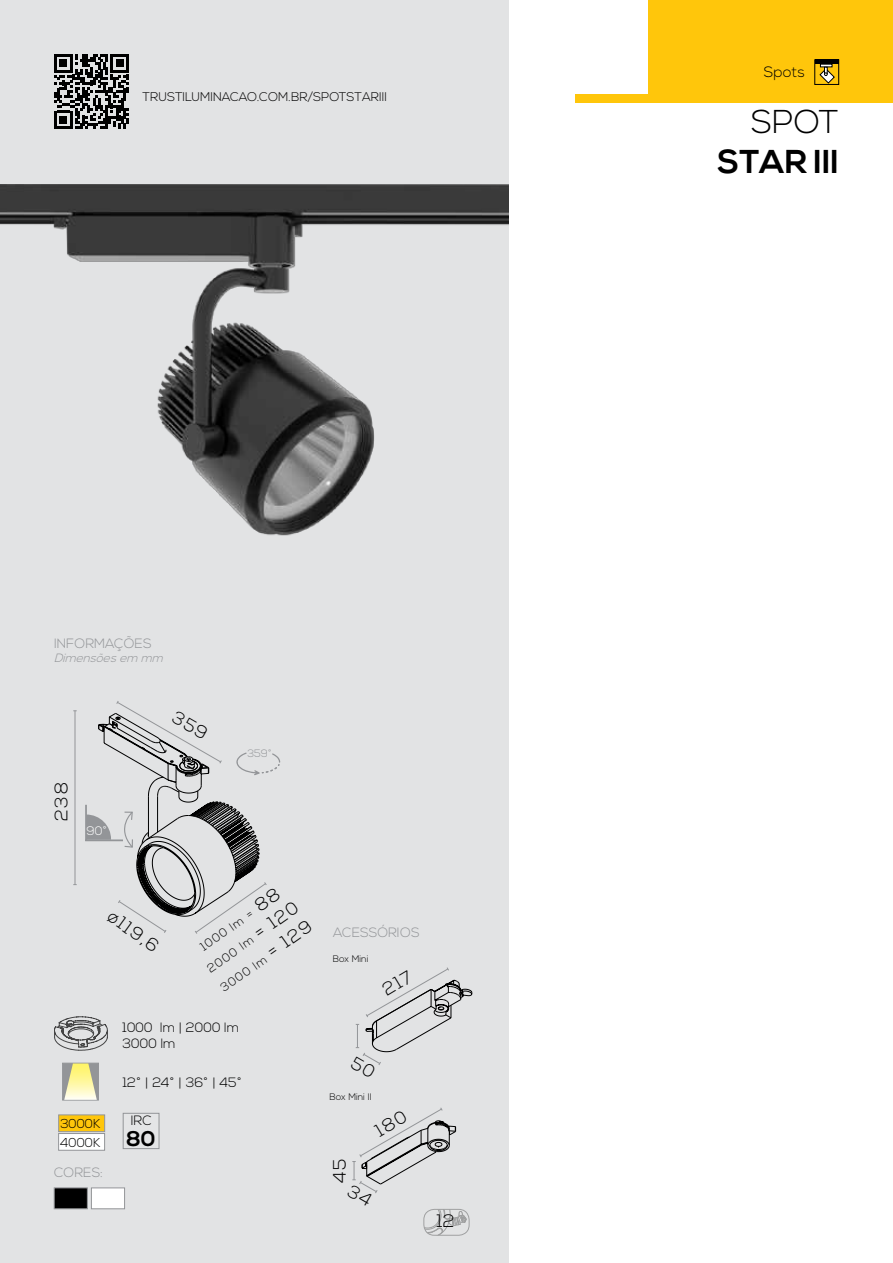
<style>
.page{position:relative;width:893px;height:1263px;background:#fff}
.page>*{position:absolute;margin:0;border:0;box-sizing:border-box;transform-origin:0 0}
.t1{font:700 33px "Nexa";color:#000}
.t2{font:300 33px "Nexa";color:#000}
.t3{font:700 21.3px "Nexa";color:#000}
.t4{font:300 18px "Nexa";letter-spacing:.09em;color:#000}
.t5{font:300 15px "Nexa";color:#000}
.t6{font:300 13.5px/16.2px "Nexa";color:#000}
.t7{font:300 13.5px "Nexa";color:#939598}
.t8{font:300 12.9px/18.6px "Nexa";color:#000}
.t9{font:300 12.6px "Nexa";color:#000}
.t10{font:300 12.3px "Nexa";color:#fff}
.t11{font:300 12px/21.8px "Nexa";color:#000;text-align:center}
.t12{font:italic 300 12px "Nexa";color:#939598}
.t13{font:300 10.65px "Nexa";color:#939598}
.t14{font:300 9.45px "Nexa";color:#000}
.s1{font-size:18px}
</style>
<div class="page">
<div style="left:0;top:0;width:508px;height:1263px;background:#e2e3e4"></div>
<div style="left:423px;top:1209px;width:46px;height:26px;border:1px solid #000;border-radius:10px"></div>
<img style="left:0;top:185px;width:508px;height:351px">
<div style="left:648px;top:0;width:245px;height:102px;background:#ffc60b"></div>
<div style="left:576px;top:94px;width:126px;height:8px;background:#ffc60b"></div>
<svg style="left:54px;top:1016px;width:54px;height:34px"></svg>
<div style="left:62px;top:1063px;width:37px;height:37px;background:#939598"></div>
<svg style="left:64px;top:1063px;width:33px;height:37px"></svg>
<div style="left:123px;top:1113px;width:36px;height:36px;background:#e4e5e6;border:1px solid #939598"></div>
<div style="left:54px;top:1188px;width:34px;height:21px;background:#000;border:1px solid #939598"></div>
<div style="left:91px;top:1188px;width:34px;height:21px;background:#fff;border:1px solid #939598"></div>
<svg style="left:54px;top:54px;width:75px;height:75px"></svg>
<div style="left:59px;top:1115px;width:46px;height:17px;background:#ffc60b;border:1px solid #939598"></div>
<div style="left:59px;top:1133px;width:46px;height:17px;background:#fff;border:1px solid #939598"></div>
<div style="left:814px;top:60px;width:25px;height:25px;border:1px solid #000"></div>
<hr style="left:815px;top:60px;width:24px;height:4px;background:#000">
<svg style="left:820px;top:64px;width:15px;height:19px"></svg>
<hr style="left:75px;top:711px;width:1px;height:174px;background:#939598">
<hr style="left:85px;top:805px;width:2px;height:36px;background:#939598">
<svg style="left:86px;top:701px;width:194px;height:233px"></svg>
<svg style="left:352px;top:1107px;width:115px;height:128px"></svg>
<svg style="left:355px;top:967px;width:117px;height:98px"></svg>
<p class="t9" style="left:142px;top:90px;width:246px">TRUSTILUMINACAO.COM.BR/SPOTSTARIII</p>
<p class="t7" style="left:54px;top:636px;width:99px">INFORMAÇÕES</p>
<p class="t12" style="left:54px;top:651px;width:114px">Dimensõesem mm</p>
<h3 class="t4" style="left:51px;top:821px;width:40px;rotate:-90deg">238</h3>
<p class="t10" style="left:86px;top:824px;width:22px">90˚</p>
<p class="t13" style="left:247px;top:747px;width:26px">359˚</p>
<h3 class="t4" style="left:116px;top:906px;width:60px;rotate:36deg">ø119,6</h3>
<p class="t11" style="left:190px;top:943px;width:110px;rotate:-35deg">1000 lm = <span class="s1">88<br></span>2000 lm <span class="s1">= 120</span></p>
<p class="t11" style="left:216px;top:980px;width:111px;rotate:-35deg">3000 lm <span class="s1">= 129</span></p>
<p class="t6" style="left:123px;top:1020px;width:118px">1000 lm | 2000 lm<br>3000 lm</p>
<p class="t8" style="left:60px;top:1115px;width:42px">3000K<br>4000K</p>
<p class="t7" style="left:54px;top:1164px;width:51px">CORES:</p>
<p class="t6" style="left:123px;top:1075px;width:121px">12˚ | 24˚ | 36˚ | 45˚</p>
<p class="t6" style="left:131px;top:1113px;width:22px">IRC</p>
<h2 class="t3" style="left:126px;top:1126px;width:31px">80</h2>
<p class="t7" style="left:333px;top:925px;width:88px">ACESSÓRIOS</p>
<p class="t14" style="left:333px;top:954px;width:37px">Box Mini</p>
<p class="t14" style="left:329px;top:1091px;width:44px">Box Mini II</p>
<h3 class="t4" style="left:329px;top:1183px;width:26px;rotate:-90deg">45</h3>
<h3 class="t4" style="left:437px;top:1211px;width:19px">12</h3>
<p class="t5" style="left:764px;top:63px;width:43px">Spots</p>
<h1 class="t2" style="left:751px;top:103px;width:89px">SPOT</h1>
<h1 class="t1" style="left:717px;top:142px;width:123px">STAR III</h1>
</div>
